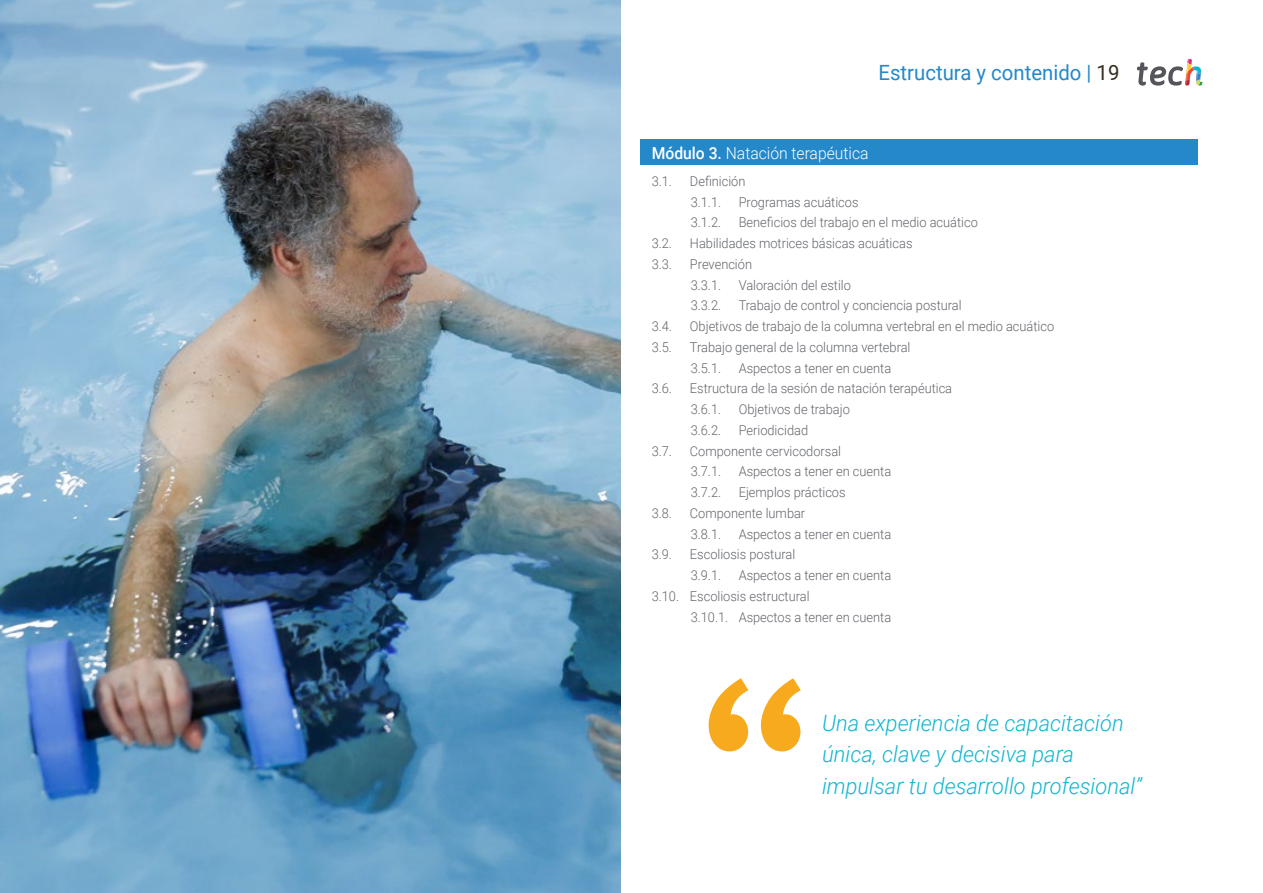
<style>
.page{position:relative;width:1263px;height:893px;background:#fff}
.page>*{position:absolute;margin:0;border:0;box-sizing:border-box;transform-origin:0 0}
.t1{font:italic 300 22.5px/31.5px "Roboto";color:#0fb6cf}
.t2{font:21px "Roboto";color:#2488c9}
.t3{font:300 16.5px "Roboto";color:#fff;scale:.95 1}
.t4{font:300 13.5px/20.7px "Roboto";color:#61646a;scale:.95 1}
.s1{color:#312e20}
.s2{font-weight:500}
</style>
<div class="page">
<svg style="left:1137px;top:59px;width:65px;height:27px"></svg>
<img style="left:0;top:0;width:621px;height:893px">
<div style="left:641px;top:140px;width:557px;height:25px;background:#2488c9"></div>
<svg style="left:709px;top:678px;width:92px;height:73px"></svg>
<h2 class="t2" style="left:878px;top:57px;width:242px">Estructura y contenido | <span class="s1">19</span></h2>
<p class="t3" style="left:652px;top:141px;width:230px"><span class="s2">Módulo 3.</span> Natación terapéutica</p>
<p class="t4" style="left:652px;top:170px;width:23px">3.1.</p>
<p class="t4" style="left:690px;top:170px;width:60px">Definición<br>3.1.1.</p>
<p class="t4" style="left:739px;top:191px;width:128px">Programas acuáticos</p>
<p class="t4" style="left:691px;top:212px;width:34px">3.1.2.</p>
<p class="t4" style="left:739px;top:212px;width:253px">Beneficios del trabajo en el medio acuático</p>
<p class="t4" style="left:652px;top:232px;width:23px">3.2.</p>
<p class="t4" style="left:690px;top:232px;width:236px">Habilidades motrices básicas acuáticas</p>
<p class="t4" style="left:652px;top:253px;width:23px">3.3.</p>
<p class="t4" style="left:690px;top:253px;width:67px">Prevención<br>3.3.1.</p>
<p class="t4" style="left:739px;top:274px;width:120px">Valoración del estilo</p>
<p class="t4" style="left:691px;top:295px;width:34px">3.3.2.</p>
<p class="t4" style="left:739px;top:295px;width:236px">Trabajo de control y conciencia postural</p>
<p class="t4" style="left:652px;top:315px;width:23px">3.4.</p>
<p class="t4" style="left:690px;top:315px;width:385px">Objetivos de trabajo de la columna vertebral en el medio acuático</p>
<p class="t4" style="left:652px;top:336px;width:23px">3.5.</p>
<p class="t4" style="left:690px;top:336px;width:234px">Trabajo general de la columna vertebral<br>3.5.1.</p>
<p class="t4" style="left:739px;top:357px;width:162px">Aspectos a tener en cuenta</p>
<p class="t4" style="left:652px;top:378px;width:23px">3.6.</p>
<p class="t4" style="left:690px;top:378px;width:277px">Estructura de la sesión de natación terapéutica<br>3.6.1.</p>
<p class="t4" style="left:739px;top:398px;width:119px">Objetivos de trabajo</p>
<p class="t4" style="left:691px;top:419px;width:34px">3.6.2.</p>
<p class="t4" style="left:739px;top:419px;width:75px">Periodicidad</p>
<p class="t4" style="left:652px;top:440px;width:23px">3.7.</p>
<p class="t4" style="left:690px;top:440px;width:161px">Componente cervicodorsal<br>3.7.1.</p>
<p class="t4" style="left:739px;top:461px;width:162px">Aspectos a tener en cuenta</p>
<p class="t4" style="left:691px;top:481px;width:34px">3.7.2.</p>
<p class="t4" style="left:739px;top:481px;width:114px">Ejemplos prácticos</p>
<p class="t4" style="left:652px;top:502px;width:23px">3.8.</p>
<p class="t4" style="left:690px;top:502px;width:123px">Componente lumbar<br>3.8.1.</p>
<p class="t4" style="left:739px;top:523px;width:162px">Aspectos a tener en cuenta</p>
<p class="t4" style="left:652px;top:544px;width:23px">3.9.</p>
<p class="t4" style="left:690px;top:544px;width:112px">Escoliosis postural<br>3.9.1.</p>
<p class="t4" style="left:652px;top:564px;width:254px;text-indent:87px">Aspectos a tener en cuenta<br>3.10. Escoliosis estructural</p>
<p class="t4" style="left:691px;top:606px;width:213px">3.10.1. Aspectos a tener en cuenta</p>
<h1 class="t1" style="left:822px;top:706px;width:321px">Una experiencia de capacitación única, clave y decisiva para impulsar tu desarrollo profesional”</h1>
</div>
